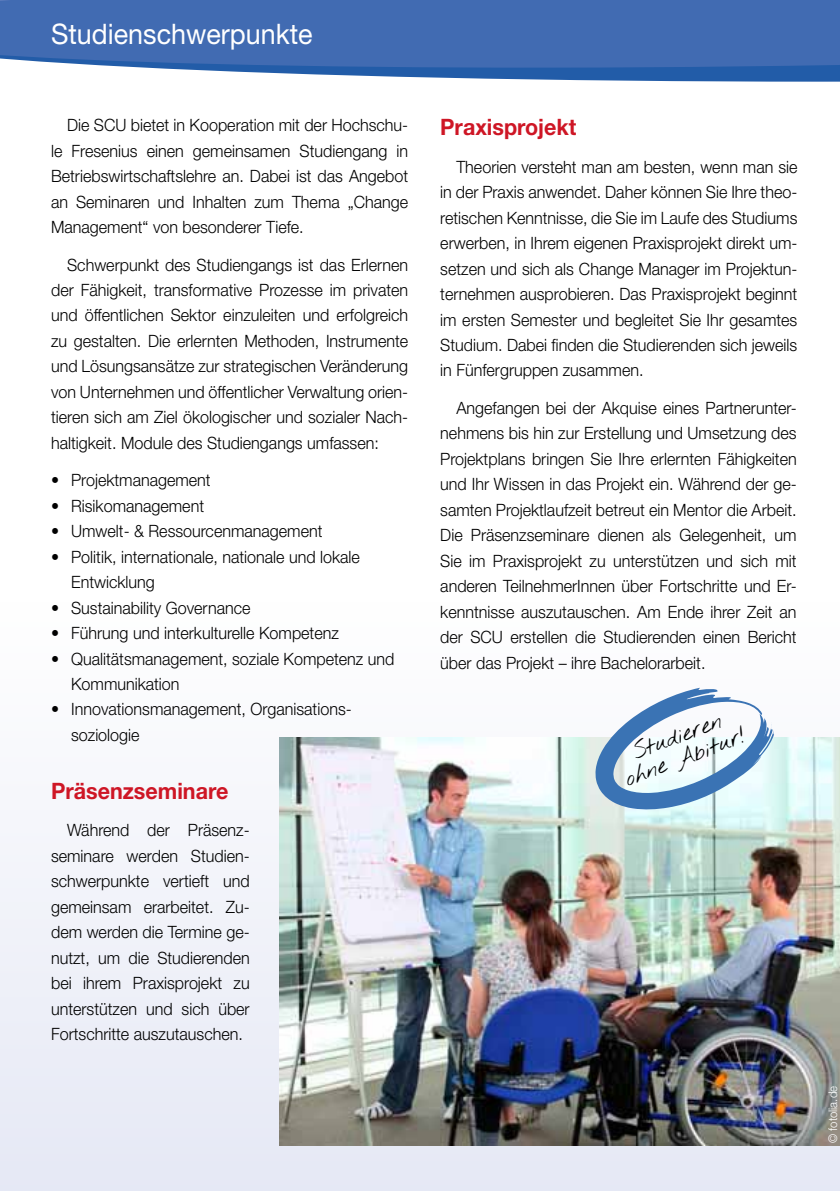
<style>
.page{position:relative;width:840px;height:1191px;background:#fff}
.page>*{position:absolute;margin:0;border:0;box-sizing:border-box;transform-origin:0 0}
.t1{font:28.2px "Helvetica Neue LT Std";color:#fff;scale:.95 1}
.t2{font:23.2px/22.2px "Nothing You Could Do";color:#000;text-align:center;scale:.95 1}
.t3{font:700 22.6px "Helvetica Neue LT Std";color:#ce1625;scale:.95 1}
.t4{font:300 17px/25.4px "Helvetica Neue LT Std";color:#000;text-align:justify;scale:.95 1}
.t5{font:300 12px "Helvetica Neue LT Std";color:#fff;scale:.95 1}
</style>
<div class="page">
<svg style="left:304px;top:74px;width:535px;height:8px;fill:#225ca8"></svg>
<svg style="left:0;top:0;width:839px;height:74px;background:#446eb3"></svg>
<div style="left:0;top:602px;width:839px;height:589px;background:linear-gradient(to bottom,#fefefe,#e5e8f5)"></div>
<img style="left:279px;top:738px;width:560px;height:407px">
<svg style="left:595px;top:687px;width:178px;height:123px"></svg>
<h1 class="t1" style="left:51px;top:17px;width:276px">Studienschwerpunkte</h1>
<p class="t4" style="left:51px;top:112px;width:377px;text-indent:16px">Die SCU bietet in Kooperation mit der Hochschu&shy;le Fresenius einen gemeinsamen Studiengang in Betriebswirtschaftslehre an. Dabei ist das Angebot an Seminaren und Inhalten zum Thema „Change Management“ von besonderer Tiefe.</p>
<p class="t4" style="left:51px;top:251px;width:377px;text-indent:16px">Schwerpunkt des Studiengangs ist das Erlernen der Fähigkeit, transformative Prozesse im privaten und öffentlichen Sektor einzuleiten und erfolgreich zu gestalten. Die erlernten Methoden, Instrumente und Lösungsansätze zur strategischen Veränderung von Unternehmen und öffentlicher Verwaltung orien&shy;tieren sich am Ziel ökologischer und sozialer Nach&shy;haltigkeit. Module des Studiengangs umfassen:</p>
<p class="t4" style="left:51px;top:467px;width:169px">• Projektmanagement</p>
<p class="t4" style="left:51px;top:492px;width:162px">• Risikomanagement</p>
<p class="t4" style="left:51px;top:518px;width:287px">• Umwelt- &amp; Ressourcenmanagement</p>
<p class="t4" style="left:71px;top:543px;width:305px;text-indent:-20px">• Politik, internationale, nationale und lokale<br>Entwicklung</p>
<p class="t4" style="left:51px;top:594px;width:211px">• Sustainability Governance</p>
<p class="t4" style="left:51px;top:620px;width:304px">• Führung und interkulturelle Kompetenz</p>
<p class="t4" style="left:71px;top:645px;width:342px;text-indent:-20px">• Qualitätsmanagement, soziale Kompetenz und<br>Kommunikation</p>
<p class="t4" style="left:71px;top:696px;width:295px;text-indent:-20px">• Innovationsmanagement, Organisations&shy;soziologie</p>
<h3 class="t3" style="left:51px;top:776px;width:188px">Präsenzseminare</h3>
<p class="t4" style="left:51px;top:817px;width:210px;text-indent:16px">Während der Präsenz&shy;seminare werden Studien&shy;schwerpunkte vertieft und gemeinsam erarbeitet. Zu&shy;dem werden die Termine ge&shy;nutzt, um die Studierenden bei ihrem Praxisprojekt zu unterstützen und sich über Fortschritte auszutauschen.</p>
<h3 class="t3" style="left:440px;top:113px;width:145px">Praxisprojekt</h3>
<p class="t4" style="left:440px;top:154px;width:377px;text-indent:16px">Theorien versteht man am besten, wenn man sie in der Praxis anwendet. Daher können Sie Ihre theo&shy;retischen Kenntnisse, die Sie im Laufe des Studiums erwerben, in Ihrem eigenen Praxisprojekt direkt um&shy;setzen und sich als Change Manager im Projektun&shy;ternehmen ausprobieren. Das Praxisprojekt beginnt im ersten Semester und begleitet Sie Ihr gesamtes Studium. Dabei finden die Studierenden sich jeweils in Fünfergruppen zusammen.</p>
<p class="t4" style="left:440px;top:395px;width:376px;text-indent:16px">Angefangen bei der Akquise eines Partnerunter&shy;nehmens bis hin zur Erstellung und Umsetzung des Projektplans bringen Sie Ihre erlernten Fähigkeiten und Ihr Wissen in das Projekt ein. Während der ge&shy;samten Projektlaufzeit betreut ein Mentor die Arbeit.<br>Die Präsenzseminare dienen als Gelegenheit, um Sie im Praxisprojekt zu unterstützen und sich mit anderen TeilnehmerInnen über Fortschritte und Er&shy;kenntnisse auszutauschen. Am Ende ihrer Zeit an der SCU erstellen die Studierenden einen Bericht über das Projekt – ihre Bachelorarbeit.</p>
<h2 class="t2" style="left:614px;top:748px;width:136px;rotate:-20deg">Studieren ohne Abitur!</h2>
<p class="t5" style="left:825px;top:1143px;width:62px;rotate:-90deg">© fotolia.de</p>
</div>
